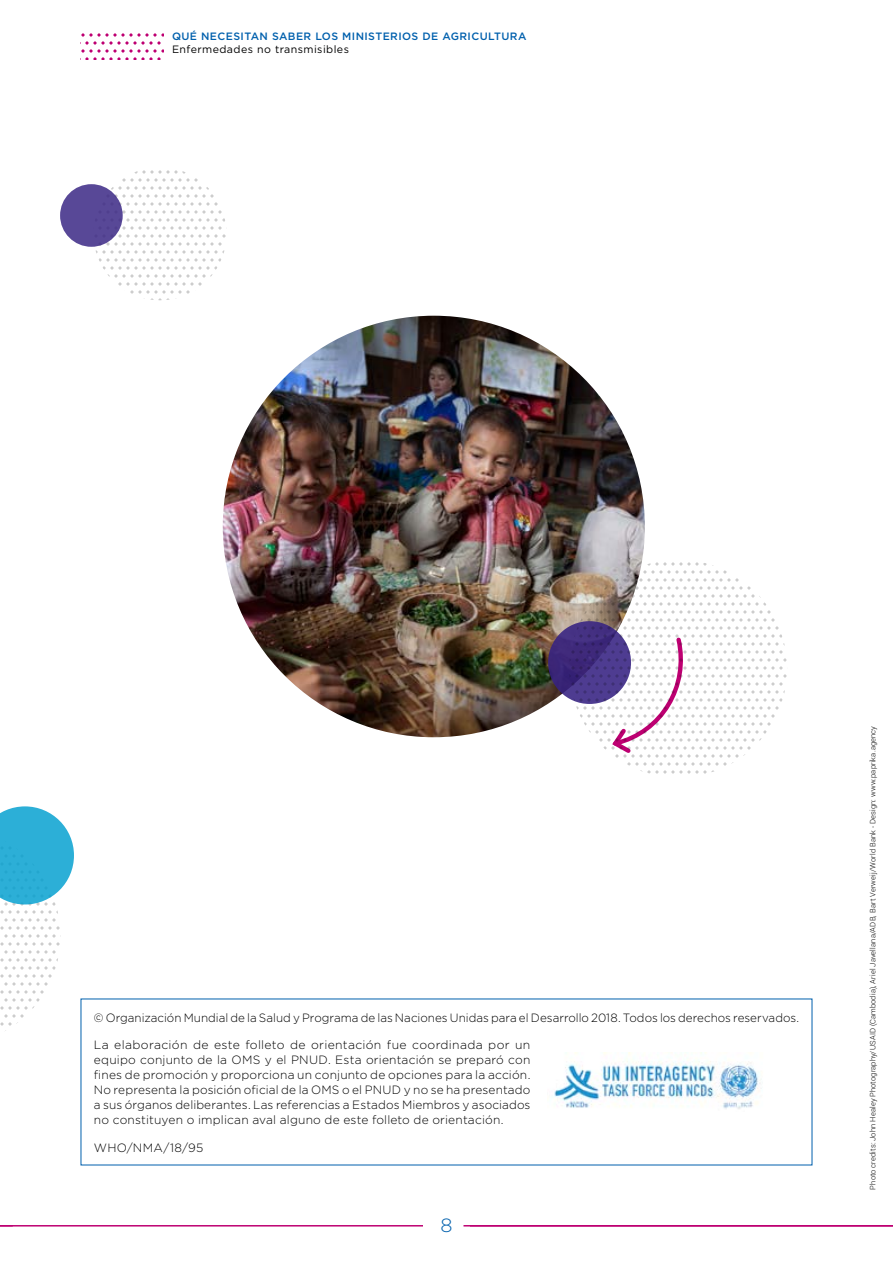
<style>
.page{position:relative;width:893px;height:1263px;background:#fff}
.page>*{position:absolute;margin:0;border:0;box-sizing:border-box;transform-origin:0 0}
.t1{font:300 19.2px "Gotham";color:#0060ad}
.Disclaimer{font:300 12px/15px "Gotham";letter-spacing:.005em;color:#000;text-align:justify}
.Disclaimer-2{font:300 12px "Gotham";letter-spacing:.025em;color:#000}
.t2{font:500 10.65px "Gotham";letter-spacing:.04em;color:#0060ad}
.t3{font:10.65px "Gotham";letter-spacing:.04em;color:#000}
.Source{font:300 7.5px "Roboto";letter-spacing:.02em;color:#000}
</style>
<div class="page">
<hr style="left:0;top:1225px;width:425px;height:1px;background:#be0072">
<div style="left:423px;top:1216px;width:47px;height:19px;background:#fff"></div>
<hr style="left:463px;top:1225px;width:430px;height:1px;background:#be0072">
<img style="left:223px;top:316px;width:422px;height:421px;border-radius:211px">
<svg style="left:548px;top:621px;width:83px;height:83px"></svg>
<svg style="left:81px;top:33px;width:83px;height:27px"></svg>
<svg style="left:93px;top:167px;width:134px;height:133px"></svg>
<div style="left:60px;top:184px;width:63px;height:63px;background:#584897;border-radius:50%"></div>
<svg style="left:569px;top:560px;width:218px;height:217px"></svg>
<svg style="left:0;top:904px;width:61px;height:127px"></svg>
<svg style="left:0;top:806px;width:74px;height:98px;background:#4cbbdc"></svg>
<img style="left:554px;top:1053px;width:208px;height:56px">
<p class="t2" style="left:172px;top:30px;width:356px">QUÉ NECESITAN SABER LOS MINISTERIOS DE AGRICULTURA</p>
<p class="t3" style="left:172px;top:43px;width:178px">Enfermedades no transmisibles</p>
<p class="Disclaimer" style="left:94px;top:1009px;width:707px">© Organización Mundial de la Salud y Programa de las Naciones Unidas para el Desarrollo 2018. Todos los derechos reservados.</p>
<p class="Disclaimer" style="left:94px;top:1037px;width:438px">La elaboración de este folleto de orientación fue coordinada por un equipo conjunto de la OMS y el PNUD. Esta orientación se preparó con fines de promoción y proporciona un conjunto de opciones para la acción.<br>No representa la posición oficial de la OMS o el PNUD y no se ha presentado a sus órganos deliberantes. Las referencias a Estados Miembros y asociados no constituyen o implican aval alguno de este folleto de orientación.</p>
<p class="Disclaimer-2" style="left:94px;top:1140px;width:111px">WHO/NMA/18/95</p>
<h1 class="t1" style="left:440px;top:1212px;width:14px">8</h1>
<p class="Source" style="left:867px;top:1189px;width:465px;rotate:-90deg">Photo credits: John Healey Photography/USAID (Cambodia), Ariel Javellana/ADB, Bart Verweij/World Bank - Design: www.paprika.agency</p>
</div>
